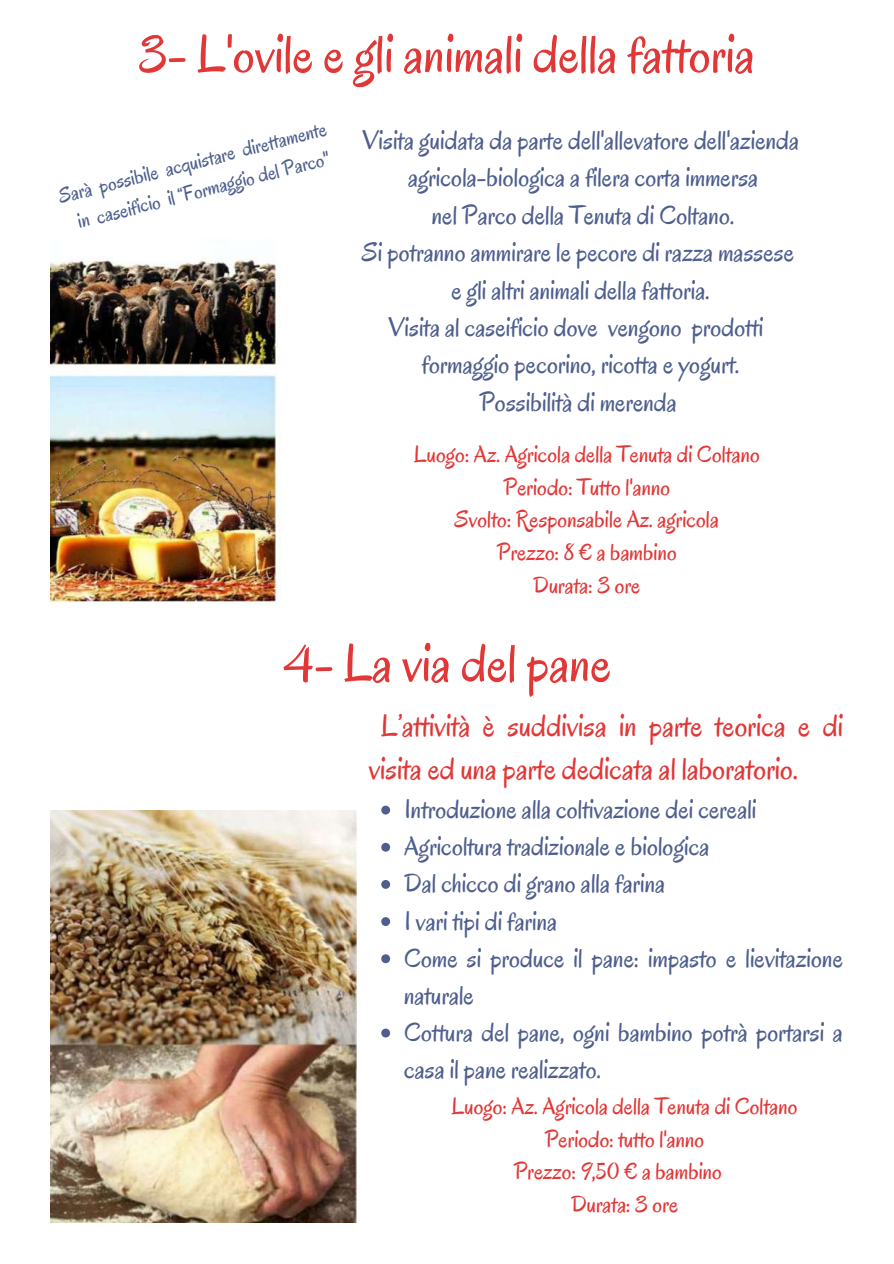
<style>
.page{position:relative;width:894px;height:1264px;background:#fff}
.page>*{position:absolute;margin:0;border:0;box-sizing:border-box;transform-origin:0 0}
.t1{font:54px "Oregano";color:#e13737}
.t2{font:31.5px/43.3px "Oregano";color:#e13737}
.t3{font:27px/37.3px "Oregano";color:#4e5e8d;text-align:center}
.t4{font:24px/32.7px "Oregano";color:#e13737;text-align:center}
.t5{font:21px/29.4px "Oregano";color:#4e5e8d;text-align:center}
</style>
<div class="page">
<svg style="left:381px;top:805px;width:9px;height:9px"></svg>
<svg style="left:381px;top:842px;width:9px;height:9px"></svg>
<svg style="left:381px;top:880px;width:9px;height:8px"></svg>
<svg style="left:381px;top:917px;width:9px;height:9px"></svg>
<svg style="left:381px;top:954px;width:9px;height:9px"></svg>
<svg style="left:381px;top:1028px;width:9px;height:9px"></svg>
<img style="left:51px;top:259px;width:229px;height:345px">
<img style="left:51px;top:810px;width:305px;height:412px">
<h1 class="t1" style="left:138px;top:20px;width:617px">3- L'ovile e gli animali della fattoria</h1>
<p class="t5" style="left:55px;top:181px;width:277px;rotate:-14deg">Sarà possibile acquistare direttamente in caseificio il “Formaggio del Parco"</p>
<p class="t3" style="left:362px;top:122px;width:438px">Visita guidata da parte dell'allevatore dell'azienda agricola-biologica a filera corta immersa<br>nel Parco della Tenuta di Coltano.<br>Si potranno ammirare le pecore di razza massese e gli altri animali della fattoria.<br>Visita al caseificio dove vengono prodotti formaggio pecorino, ricotta e yogurt.<br>Possibilità di merenda</p>
<p class="t4" style="left:414px;top:438px;width:347px">Luogo: Az. Agricola della Tenuta di Coltano<br>Periodo: Tutto l'anno<br>Svolto: Responsabile Az. agricola<br>Prezzo: 8 € a bambino<br>Durata: 3 ore</p>
<h1 class="t1" style="left:282px;top:629px;width:330px">4- La via del pane</h1>
<p class="t2" style="left:369px;top:704px;width:475px;text-indent:12px">L’attività è suddivisa in parte teorica e di visita ed una parte dedicata al laboratorio.</p>
<p class="t3" style="left:404px;top:790px;width:440px;text-align:left">Introduzione alla coltivazione dei cereali<br>Agricoltura tradizionale e biologica<br>Dal chicco di grano alla farina<br>I vari tipi di farina<br>Come si produce il pane: impasto e lievitazione naturale<br>Cottura del pane, ogni bambino potrà portarsi a casa il pane realizzato.</p>
<p class="t4" style="left:451px;top:1089px;width:347px">Luogo: Az. Agricola della Tenuta di Coltano<br>Periodo: tutto l'anno<br>Prezzo: 9,50 € a bambino<br>Durata: 3 ore</p>
</div>
